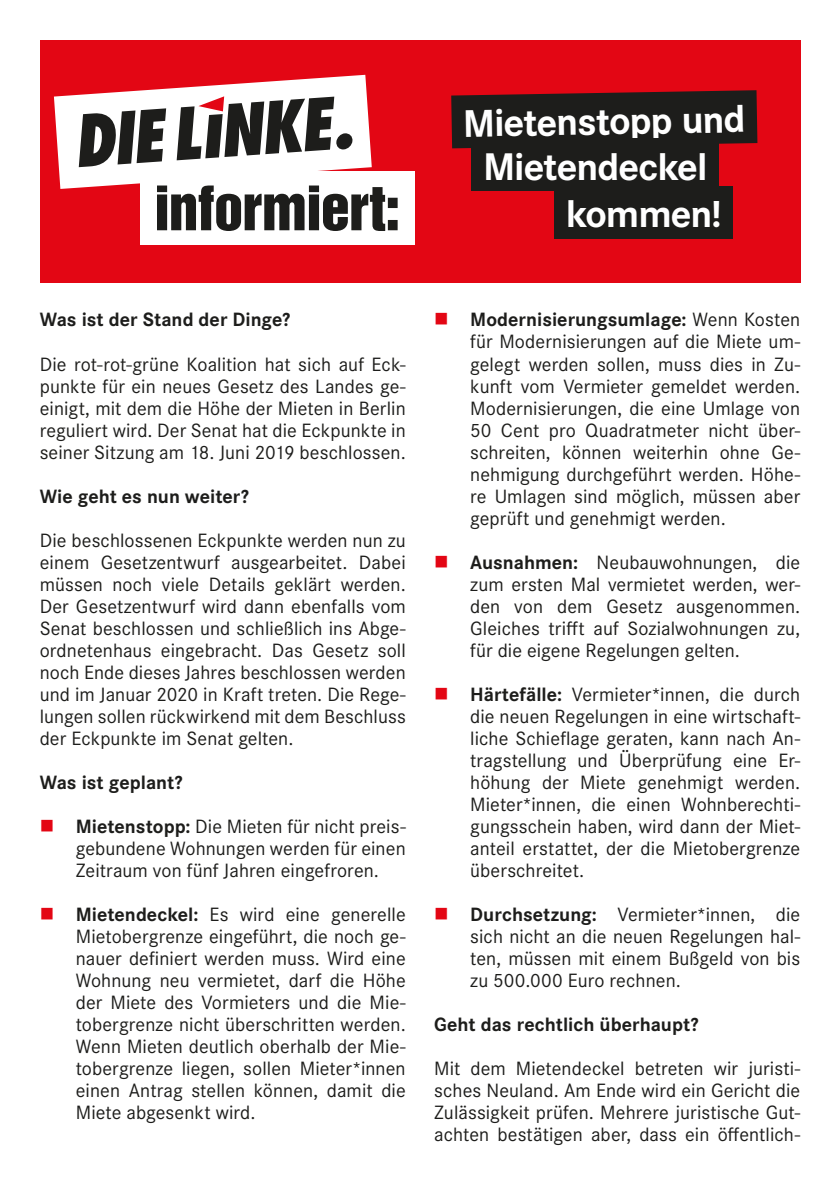
<style>
.page{position:relative;width:840px;height:1191px;background:#fff}
.page>*{position:absolute;margin:0;border:0;box-sizing:border-box;transform-origin:0 0}
.t1{font:56px "Helvetica Inserat LT Std";letter-spacing:-.015em;color:#1d1d1b;scale:1.05 1}
.t2{font:700 40px/47.4px "Corporate S";letter-spacing:-.025em;color:#fff}
.t3{font:20px/22px "Corporate S";letter-spacing:.005em;color:#1d1d1b;text-align:justify}
.t4{font:700 20px/44px "Corporate S";color:#1d1d1b}
.s1{font-weight:400}
.s2{font-weight:700}
</style>
<div class="page">
<div style="left:40px;top:40px;width:759px;height:242px;background:#e30614"></div>
<div style="left:140px;top:171px;width:274px;height:73px;background:#fff"></div>
<svg style="left:451px;top:90px;width:306px;height:58px;background:#2b1b1a"></svg>
<div style="left:471px;top:138px;width:247px;height:53px;background:#1d1d1b"></div>
<svg style="left:54px;top:75px;width:317px;height:114px"></svg>
<div style="left:554px;top:186px;width:178px;height:52px;background:#1d1d1b"></div>
<h1 class="t1" style="left:154px;top:175px;width:236px">INFORMIERT:</h1>
<h2 class="t2" style="left:462px;top:101px;width:284px;rotate:-1deg">Mietenstopp und</h2>
<h2 class="t2" style="left:565px;top:144px;width:157px;text-indent:-83px">Mietendeckel kommen!</h2>
<p class="t4" style="left:40px;top:298px;width:252px">Was ist der Stand der Dinge?</p>
<p class="t3" style="left:40px;top:353px;width:367px">Die rot-rot-grüne Koalition hat sich auf Eck&shy;punkte für ein neues Gesetz des Landes ge&shy;einigt, mit dem die Höhe der Mieten in Berlin reguliert wird. Der Senat hat die Eckpunkte in seiner Sitzung am 18. Juni 2019 beschlossen.</p>
<p class="t4" style="left:40px;top:474px;width:211px">Wie geht es nun weiter?</p>
<p class="t3" style="left:40px;top:529px;width:367px">Die beschlossenen Eckpunkte werden nun zu einem Gesetzentwurf ausgearbeitet. Dabei müssen noch viele Details geklärt werden.<br>Der Gesetzentwurf wird dann ebenfalls vom Senat beschlossen und schließlich ins Abge&shy;ordnetenhaus eingebracht. Das Gesetz soll noch Ende dieses Jahres beschlossen werden und im Januar 2020 in Kraft treten. Die Rege&shy;lungen sollen rückwirkend mit dem Beschluss der Eckpunkte im Senat gelten.</p>
<p class="t4" style="left:76px;top:760px;width:331px;text-indent:-36px">Was ist geplant?<br>Mietenstopp: <span class="s1">Die Mieten für nicht preis-</span></p>
<p class="t3" style="left:76px;top:837px;width:331px">gebundene Wohnungen werden für einen<br>Zeitraum von fünf Jahren eingefroren.</p>
<p class="t3" style="left:76px;top:903px;width:331px"><span class="s2">Mietendeckel:</span> Es wird eine generelle Mietobergrenze eingeführt, die noch ge&shy;nauer definiert werden muss. Wird eine Wohnung neu vermietet, darf die Höhe der Miete des Vormieters und die Mie&shy;tobergrenze nicht überschritten werden.<br>Wenn Mieten deutlich oberhalb der Mie&shy;tobergrenze liegen, sollen Mieter*innen einen Antrag stellen können, damit die Miete abgesenkt wird.</p>
<p class="t3" style="left:470px;top:309px;width:331px"><span class="s2">Modernisierungsumlage:</span> Wenn Kosten für Modernisierungen auf die Miete um&shy;gelegt werden sollen, muss dies in Zu&shy;kunft vom Vermieter gemeldet werden.<br>Modernisierungen, die eine Umlage von 50 Cent pro Quadratmeter nicht über&shy;schreiten, können weiterhin ohne Ge&shy;nehmigung durchgeführt werden. Höhe&shy;re Umlagen sind möglich, müssen aber geprüft und genehmigt werden.</p>
<p class="t3" style="left:470px;top:551px;width:331px"><span class="s2">Ausnahmen:</span> Neubauwohnungen, die zum ersten Mal vermietet werden, wer&shy;den von dem Gesetz ausgenommen.<br>Gleiches trifft auf Sozialwohnungen zu, für die eigene Regelungen gelten.</p>
<p class="t3" style="left:470px;top:683px;width:331px"><span class="s2">Härtefälle:</span> Vermieter*innen, die durch die neuen Regelungen in eine wirtschaft&shy;liche Schieflage geraten, kann nach An&shy;tragstellung und Überprüfung eine Er&shy;höhung der Miete genehmigt werden.<br>Mieter*innen, die einen Wohnberechti&shy;gungsschein haben, wird dann der Miet&shy;anteil erstattet, der die Mietobergrenze überschreitet.</p>
<p class="t3" style="left:470px;top:903px;width:331px"><span class="s2">Durchsetzung:</span> Vermieter*innen, die sich nicht an die neuen Regelungen hal&shy;ten, müssen mit einem Bußgeld von bis zu 500.000 Euro rechnen.</p>
<p class="t4" style="left:434px;top:1002px;width:266px">Geht das rechtlich überhaupt?</p>
<p class="t3" style="left:434px;top:1057px;width:367px">Mit dem Mietendeckel betreten wir juristi&shy;sches Neuland. Am Ende wird ein Gericht die Zulässigkeit prüfen. Mehrere juristische Gut&shy;achten bestätigen aber, dass ein öffentlich-</p>
</div>
